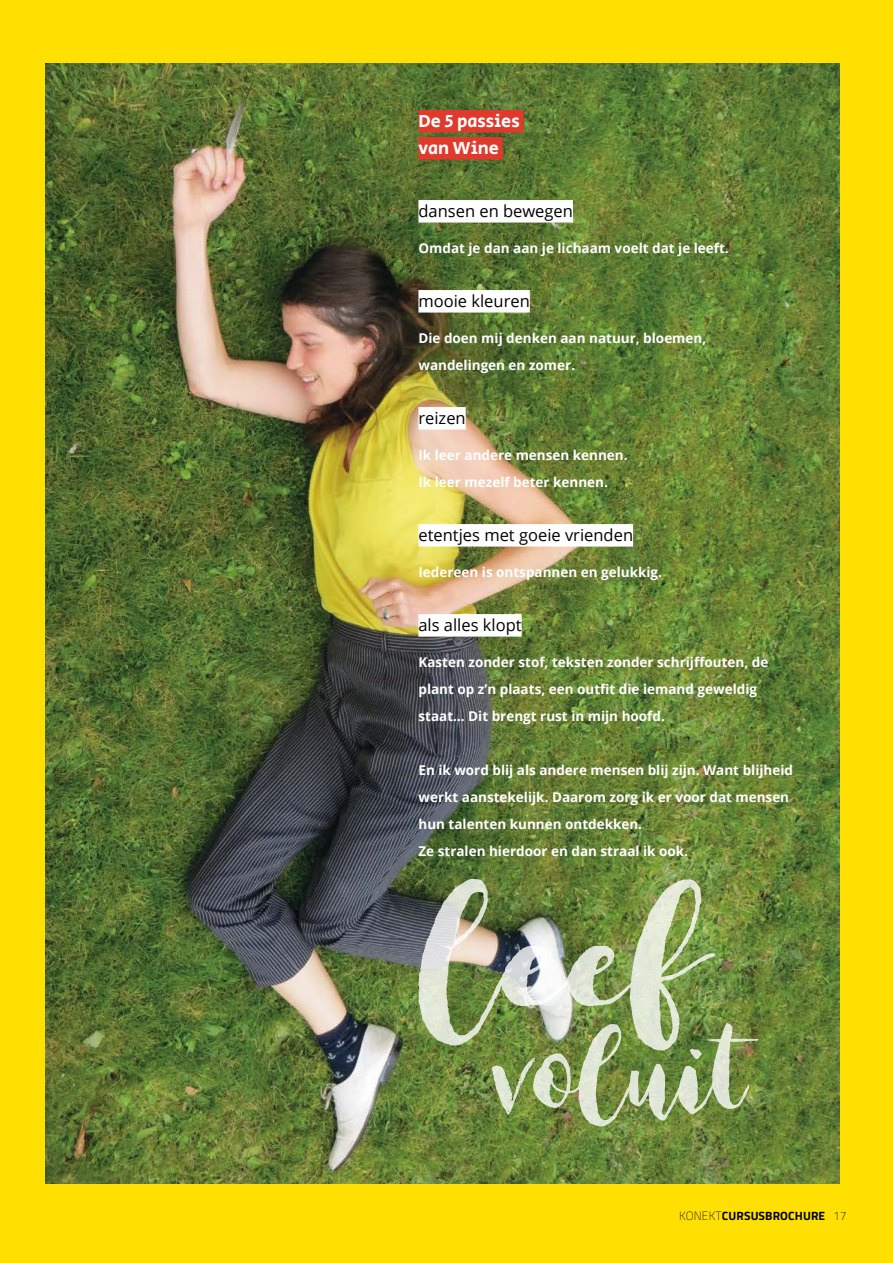
<style>
.page{position:relative;width:893px;height:1263px;background:#fff}
.page>*{position:absolute;margin:0;border:0;box-sizing:border-box;transform-origin:0 0}
.t1{font:18px/27px "Secular One";color:#fff}
.t2{font:16.5px "Open Sans";color:#000}
.t3{font:700 13.5px/27px "Open Sans";color:#fff}
.t4{font:700 12px "Titillium";letter-spacing:.01em;color:#000}
.s1{font-weight:100}
</style>
<div class="page">
<div style="left:1px;top:0;width:892px;height:1263px;background:#ffe000"></div>
<img style="left:46px;top:63px;width:793px;height:1120px">
<div style="left:418px;top:200px;width:155px;height:23px;background:#fff"></div>
<div style="left:418px;top:290px;width:112px;height:23px;background:#fff"></div>
<div style="left:418px;top:407px;width:48px;height:23px;background:#fff"></div>
<div style="left:418px;top:524px;width:215px;height:23px;background:#fff"></div>
<div style="left:418px;top:614px;width:104px;height:23px;background:#fff"></div>
<div style="left:418px;top:110px;width:105px;height:23px;background:#e13a2d"></div>
<div style="left:418px;top:137px;width:85px;height:23px;background:#e13a2d"></div>
<img style="left:418px;top:879px;width:297px;height:171px">
<svg style="left:492px;top:1023px;width:267px;height:103px;background:#8da167"></svg>
<h1 class="t1" style="left:418px;top:108px;width:103px">De 5 passies van Wine</h1>
<p class="t2" style="left:418px;top:200px;width:156px">dansen en bewegen</p>
<p class="t3" style="left:418px;top:235px;width:312px">Omdat je dan aan je lichaam voelt dat je leeft.</p>
<p class="t2" style="left:418px;top:290px;width:113px">mooie kleuren</p>
<p class="t3" style="left:418px;top:325px;width:289px">Die doen mij denken aan natuur, bloemen, wandelingen en zomer.</p>
<p class="t2" style="left:418px;top:407px;width:49px">reizen</p>
<p class="t3" style="left:418px;top:442px;width:211px">Ik leer andere mensen kennen.<br>Ik leer mezelf beter kennen.</p>
<p class="t2" style="left:418px;top:524px;width:216px">etentjes met goeie vrienden</p>
<p class="t3" style="left:418px;top:559px;width:245px">Iedereen is ontspannen en gelukkig.</p>
<p class="t2" style="left:418px;top:614px;width:105px">als alles klopt</p>
<p class="t3" style="left:418px;top:649px;width:351px">Kasten zonder stof, teksten zonder schrijffouten, de plant op z’n plaats, een outfit die iemand geweldig staat… Dit brengt rust in mijn hoofd.</p>
<p class="t3" style="left:418px;top:757px;width:376px">En ik word blij als andere mensen blij zijn. Want blijheid werkt aanstekelijk. Daarom zorg ik er voor dat mensen hun talenten kunnen ontdekken.<br>Ze stralen hierdoor en dan straal ik ook.</p>
<p class="t4" style="left:679px;top:1207px;width:169px"><span class="s1">KONEKT</span>CURSUSBROCHURE <span class="s1">17</span></p>
</div>
